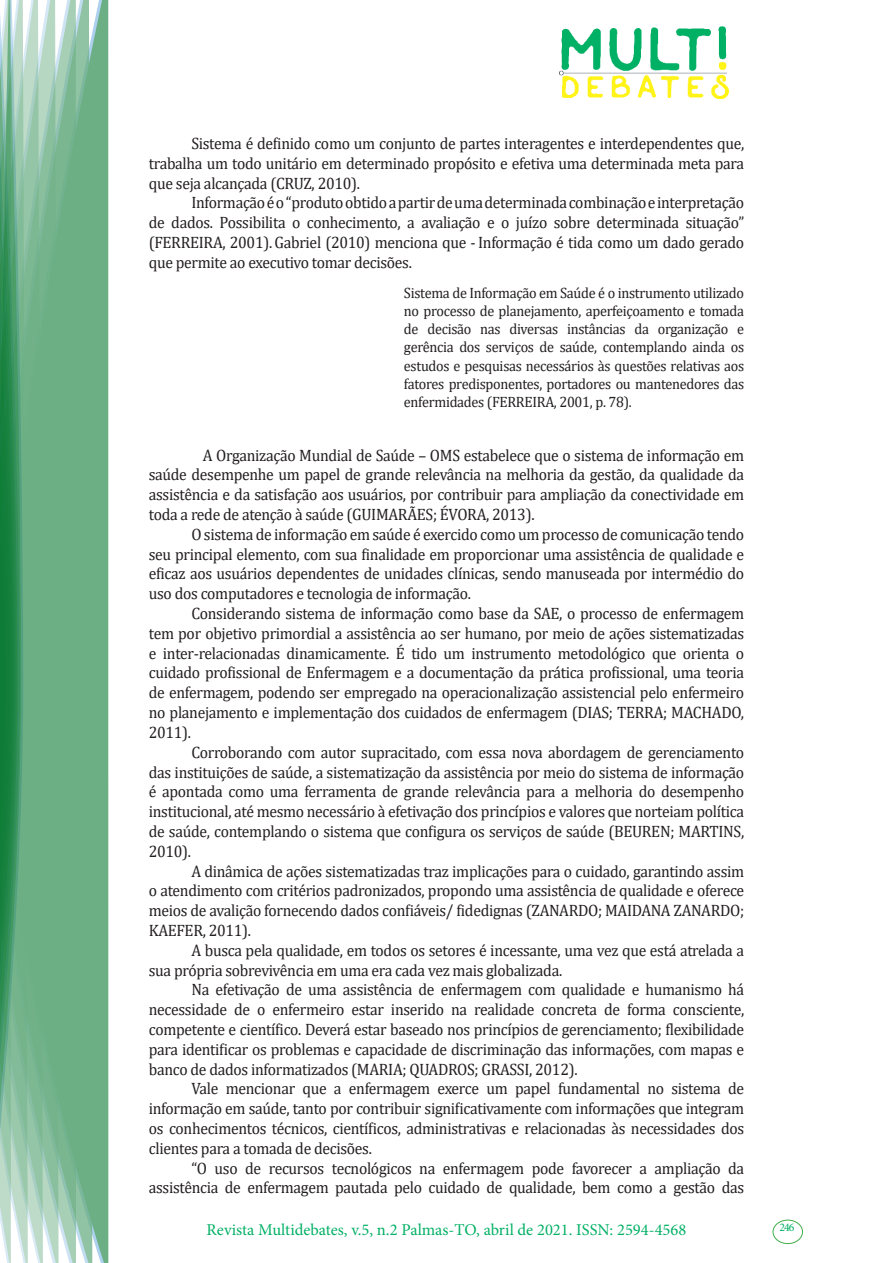
<style>
.page{position:relative;width:893px;height:1263px;background:#fff}
.page>*{position:absolute;margin:0;border:0;box-sizing:border-box;transform-origin:0 0}
.texto{font:16.5px/19.8px "Cambria";letter-spacing:-.02em;color:#231f20;text-align:justify;scale:.95 1}
.t1{font:16.5px "Minion Pro";color:#00b064}
.citacao{font:15px/18px "Cambria";letter-spacing:-.02em;color:#231f20;text-align:justify;scale:.95 1}
.t2{font:11.7px "Minion Pro";color:#00b064}
</style>
<div class="page">
<img style="left:559px;top:26px;width:169px;height:72px">
<div style="left:95px;top:0;width:14px;height:1263px;background:#6caf84"></div>
<svg style="left:79px;top:0;width:16px;height:1263px;background:#71b289"></svg>
<svg style="left:62px;top:0;width:17px;height:1263px;background:#75b48c"></svg>
<svg style="left:45px;top:0;width:17px;height:1263px;background:#7cb792"></svg>
<svg style="left:30px;top:0;width:15px;height:1263px;background:#80ba96"></svg>
<svg style="left:0;top:0;width:30px;height:1263px;background:#61a97f"></svg>
<div style="left:772px;top:1219px;width:31px;height:25px;border:1px solid #40ae49;border-radius:50%"></div>
<p class="texto" style="left:149px;top:133px;width:628px;text-indent:43px">Sistema é definido como um conjunto de partes interagentes e interdependentes que, trabalha um todo unitário em determinado propósito e efetiva uma determinada meta para que seja alcançada (CRUZ, 2010).</p>
<p class="texto" style="left:149px;top:193px;width:628px;text-indent:43px">Informação é o “produto obtido a partir de uma determinada combinação e interpretação de dados. Possibilita o conhecimento, a avaliação e o juízo sobre determinada situação” (FERREIRA, 2001). Gabriel (2010) menciona que - Informação é tida como um dado gerado que permite ao executivo tomar decisões.</p>
<p class="citacao" style="left:404px;top:284px;width:360px">Sistema de Informação em Saúde é o instrumento utilizado no processo de planejamento, aperfeiçoamento e tomada de decisão nas diversas instâncias da organização e gerência dos serviços de saúde, contemplando ainda os estudos e pesquisas necessários às questões relativas aos fatores predisponentes, portadores ou mantenedores das enfermidades (FERREIRA, 2001, p. 78).</p>
<p class="texto" style="left:149px;top:445px;width:628px;text-indent:54px">A Organização Mundial de Saúde – OMS estabelece que o sistema de informação em saúde desempenhe um papel de grande relevância na melhoria da gestão, da qualidade da assistência e da satisfação aos usuários, por contribuir para ampliação da conectividade em toda a rede de atenção à saúde (GUIMARÃES; ÉVORA, 2013).</p>
<p class="texto" style="left:149px;top:524px;width:628px;text-indent:43px">O sistema de informação em saúde é exercido como um processo de comunicação tendo seu principal elemento, com sua finalidade em proporcionar uma assistência de qualidade e eficaz aos usuários dependentes de unidades clínicas, sendo manuseada por intermédio do uso dos computadores e tecnologia de informação.</p>
<p class="texto" style="left:149px;top:603px;width:628px;text-indent:43px">Considerando sistema de informação como base da SAE, o processo de enfermagem tem por objetivo primordial a assistência ao ser humano, por meio de ações sistematizadas e inter-relacionadas dinamicamente. É tido um instrumento metodológico que orienta o cuidado profissional de Enfermagem e a documentação da prática profissional, uma teoria de enfermagem, podendo ser empregado na operacionalização assistencial pelo enfermeiro no planejamento e implementação dos cuidados de enfermagem (DIAS; TERRA; MACHADO, 2011).</p>
<p class="texto" style="left:149px;top:742px;width:628px;text-indent:43px">Corroborando com autor supracitado, com essa nova abordagem de gerenciamento das instituições de saúde, a sistematização da assistência por meio do sistema de informação é apontada como uma ferramenta de grande relevância para a melhoria do desempenho institucional, até mesmo necessário à efetivação dos princípios e valores que norteiam política de saúde, contemplando o sistema que configura os serviços de saúde (BEUREN; MARTINS, 2010).</p>
<p class="texto" style="left:149px;top:861px;width:628px;text-indent:43px">A dinâmica de ações sistematizadas traz implicações para o cuidado, garantindo assim o atendimento com critérios padronizados, propondo uma assistência de qualidade e oferece meios de avalição fornecendo dados confiáveis/ fidedignas (ZANARDO; MAIDANA ZANARDO; KAEFER, 2011).</p>
<p class="texto" style="left:149px;top:940px;width:628px;text-indent:43px">A busca pela qualidade, em todos os setores é incessante, uma vez que está atrelada a sua própria sobrevivência em uma era cada vez mais globalizada.</p>
<p class="texto" style="left:149px;top:980px;width:628px;text-indent:43px">Na efetivação de uma assistência de enfermagem com qualidade e humanismo há necessidade de o enfermeiro estar inserido na realidade concreta de forma consciente, competente e científico. Deverá estar baseado nos princípios de gerenciamento; flexibilidade para identificar os problemas e capacidade de discriminação das informações, com mapas e banco de dados informatizados (MARIA; QUADROS; GRASSI, 2012).</p>
<p class="texto" style="left:149px;top:1079px;width:628px;text-indent:43px">Vale mencionar que a enfermagem exerce um papel fundamental no sistema de informação em saúde, tanto por contribuir significativamente com informações que integram os conhecimentos técnicos, científicos, administrativas e relacionadas às necessidades dos clientes para a tomada de decisões.</p>
<p class="texto" style="left:149px;top:1158px;width:628px;text-align:right">“O uso de recursos tecnológicos na enfermagem pode favorecer a ampliação da assistência de enfermagem pautada pelo cuidado de qualidade, bem como a gestão das</p>
<p class="t1" style="left:207px;top:1218px;width:481px">Revista Multidebates, v.5, n.2 Palmas-TO, abril de 2021. ISSN: 2594-4568</p>
<p class="t2" style="left:779px;top:1219px;width:16px">246</p>
</div>
